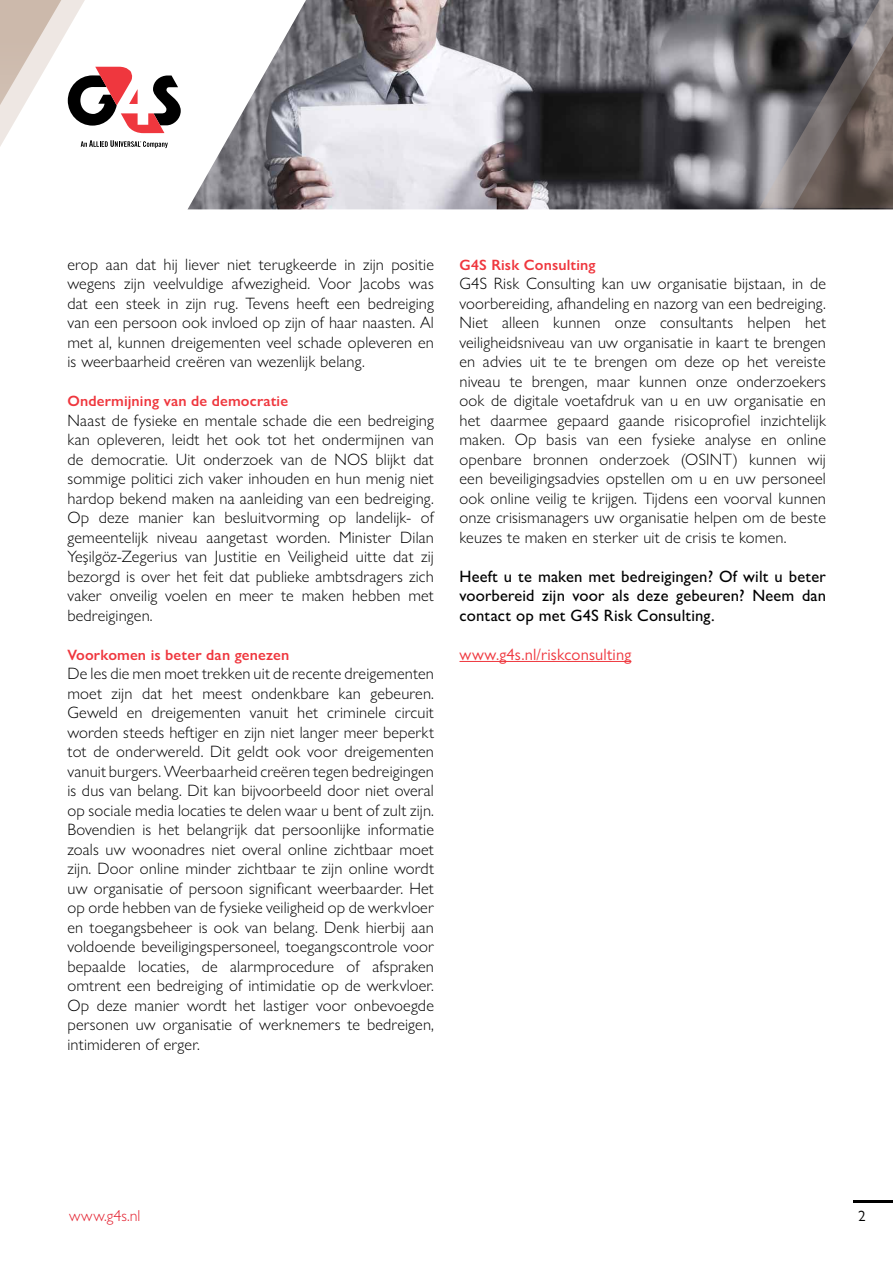
<style>
.page{position:relative;width:893px;height:1263px;background:#fff}
.page>*{position:absolute;margin:0;border:0;box-sizing:border-box;transform-origin:0 0}
.t1{font:300 16.5px/19.5px "Gill Sans Nova";letter-spacing:.01em;color:#000;text-align:justify}
.t2{font:500 16.5px/19.5px "Gill Sans Nova";letter-spacing:.01em;color:#000;text-align:justify}
.t3{font:16.5px "Gill Sans Nova";letter-spacing:.01em;color:#ef373e}
.t4{font:300 15.9px "Gill Sans Nova";color:#e31e2d}
.t5{font:600 15px "Gill Sans Nova";letter-spacing:.01em;color:#ef373e}
.t6{font:15px "Gill Sans Nova";color:#000}
</style>
<div class="page">
<hr style="left:854px;top:1201px;width:39px;height:2px;background:#000">
<hr style="left:459px;top:661px;width:172px;height:1px;background:#ef373e">
<img style="left:188px;top:0;width:571px;height:209px">
<svg style="left:759px;top:0;width:134px;height:209px;background:#6a6464"></svg>
<svg style="left:0;top:0;width:181px;height:149px"></svg>
<p class="t1" style="left:68px;top:254px;width:368px">erop aan dat hij liever niet terugkeerde in zijn positie wegens zijn veelvuldige afwezigheid. Voor Jacobs was dat een steek in zijn rug. Tevens heeft een bedreiging van een persoon ook invloed op zijn of haar naasten. Al met al, kunnen dreigementen veel schade opleveren en is weerbaarheid creëren van wezenlijk belang.</p>
<h5 class="t5" style="left:68px;top:392px;width:222px">Ondermijning van de democratie</h5>
<p class="t1" style="left:68px;top:410px;width:368px">Naast de fysieke en mentale schade die een bedreiging kan opleveren, leidt het ook tot het ondermijnen van de democratie. Uit onderzoek van de NOS blijkt dat sommige politici zich vaker inhouden en hun menig niet hardop bekend maken na aanleiding van een bedreiging.<br>Op deze manier kan besluitvorming op landelijk- of gemeentelijk niveau aangetast worden. Minister Dilan Yeşilgöz-Zegerius van Justitie en Veiligheid uitte dat zij bezorgd is over het feit dat publieke ambtsdragers zich vaker onveilig voelen en meer te maken hebben met bedreigingen.</p>
<h5 class="t5" style="left:68px;top:645px;width:223px">Voorkomen is beter dan genezen</h5>
<p class="t1" style="left:68px;top:663px;width:368px">De les die men moet trekken uit de recente dreigementen moet zijn dat het meest ondenkbare kan gebeuren.<br>Geweld en dreigementen vanuit het criminele circuit worden steeds heftiger en zijn niet langer meer beperkt tot de onderwereld. Dit geldt ook voor dreigementen vanuit burgers. Weerbaarheid creëren tegen bedreigingen is dus van belang. Dit kan bijvoorbeeld door niet overal op sociale media locaties te delen waar u bent of zult zijn.<br>Bovendien is het belangrijk dat persoonlijke informatie zoals uw woonadres niet overal online zichtbaar moet zijn. Door online minder zichtbaar te zijn online wordt uw organisatie of persoon significant weerbaarder. Het op orde hebben van de fysieke veiligheid op de werkvloer en toegangsbeheer is ook van belang. Denk hierbij aan voldoende beveiligingspersoneel, toegangscontrole voor bepaalde locaties, de alarmprocedure of afspraken omtrent een bedreiging of intimidatie op de werkvloer.<br>Op deze manier wordt het lastiger voor onbevoegde personen uw organisatie of werknemers te bedreigen, intimideren of erger.</p>
<h5 class="t5" style="left:459px;top:255px;width:138px">G4S Risk Consulting</h5>
<p class="t1" style="left:459px;top:274px;width:368px">G4S Risk Consulting kan uw organisatie bijstaan, in de voorbereiding, afhandeling en nazorg van een bedreiging.<br>Niet alleen kunnen onze consultants helpen het veiligheidsniveau van uw organisatie in kaart te brengen en advies uit te te brengen om deze op het vereiste niveau te brengen, maar kunnen onze onderzoekers ook de digitale voetafdruk van u en uw organisatie en het daarmee gepaard gaande risicoprofiel inzichtelijk maken. Op basis van een fysieke analyse en online openbare bronnen onderzoek (OSINT) kunnen wij een beveiligingsadvies opstellen om u en uw personeel ook online veilig te krijgen. Tijdens een voorval kunnen onze crisismanagers uw organisatie helpen om de beste keuzes te maken en sterker uit de crisis te komen.</p>
<p class="t2" style="left:459px;top:566px;width:368px">Heeft u te maken met bedreigingen? Of wilt u beter voorbereid zijn voor als deze gebeuren? Neem dan contact op met G4S Risk Consulting.</p>
<p class="t3" style="left:459px;top:644px;width:173px">www.g4s.nl/riskconsulting</p>
<p class="t4" style="left:69px;top:1205px;width:73px">www.g4s.nl</p>
<p class="t6" style="left:858px;top:1207px;width:9px">2</p>
</div>
